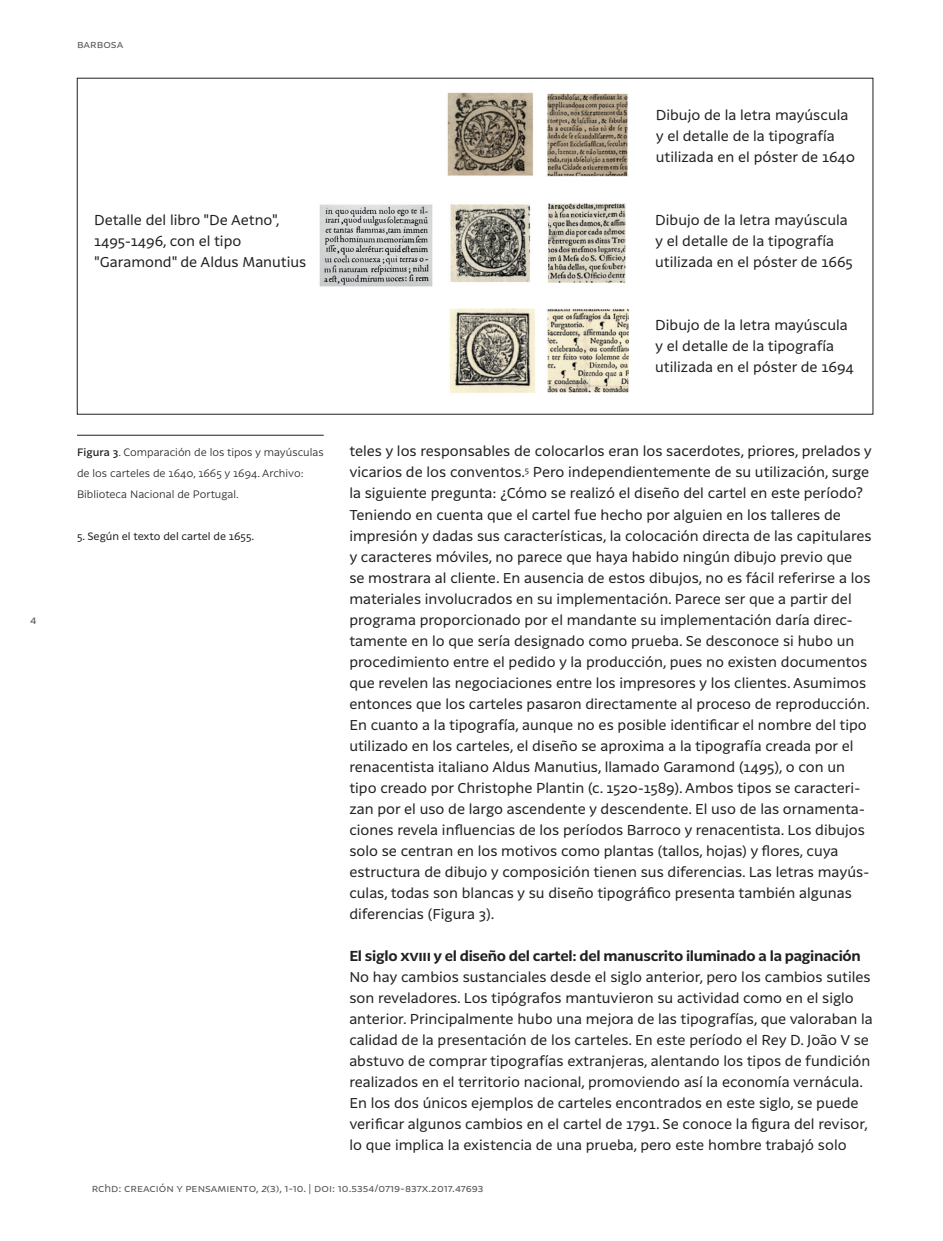
<style>
.page{position:relative;width:943px;height:1241px;background:#fff}
.page>*{position:absolute;margin:0;border:0;box-sizing:border-box;transform-origin:0 0}
.t1{font:14px/21px "Latina";color:#231f20}
.t2{font:700 14px "Latina";letter-spacing:-.02em;color:#231f20}
.t3{font:11.38px "Latina";color:#57585a}
.t4{font:300 10.5px/21px "Latina";color:#231f20}
.t5{font:10.5px "Latina";color:#57585a}
.t6{font:10.5px "Latina";color:#231f20}
.s1{font-weight:500}
.s2{font-style:italic}
</style>
<div class="page">
<img style="left:319px;top:92px;width:310px;height:301px">
<div style="left:309px;top:294px;width:134px;height:100px;background:#fff"></div>
<hr style="left:77px;top:435px;width:247px;height:1px;background:#231f20">
<p class="t3" style="left:30px;top:614px;width:8px">4</p>
<p class="t5" style="left:77px;top:39px;width:48px">barbosa</p>
<p class="t1" style="left:94px;top:210px;width:214px">Detalle del libro "De Aetno",<br>1495-1496, con el tipo "Garamond" de Aldus Manutius</p>
<p class="t1" style="left:656px;top:105px;width:201px">Dibujo de la letra mayúscula y el detalle de la tipografía utilizada en el póster de 1640</p>
<p class="t1" style="left:655px;top:210px;width:199px">Dibujo de la letra mayúscula y el detalle de la tipografía utilizada en el póster de 1665</p>
<p class="t1" style="left:655px;top:315px;width:200px">Dibujo de la letra mayúscula y el detalle de la tipografía utilizada en el póster de 1694</p>
<p class="t4" style="left:77px;top:442px;width:248px"><span class="s1">Figura 3</span>. Comparación de los tipos y mayúsculas de los carteles de 1640, 1665 y 1694. Archivo:<br>Biblioteca Nacional de Portugal.</p>
<p class="t6" style="left:77px;top:530px;width:179px">5. Según el texto del cartel de 1655.</p>
<p class="t1" style="left:349px;top:441px;width:524px">teles y los responsables de colocarlos eran los sacerdotes, priores, prelados y vicarios de los conventos.<sup>5</sup> Pero independientemente de su utilización, surge la siguiente pregunta: ¿Cómo se realizó el diseño del cartel en este período?<br>Teniendo en cuenta que el cartel fue hecho por alguien en los talleres de impresión y dadas sus características, la colocación directa de las capitulares y caracteres móviles, no parece que haya habido ningún dibujo previo que<br>se mostrara al cliente. En ausencia de estos dibujos, no es fácil referirse a los materiales involucrados en su implementación. Parece ser que a partir del programa proporcionado por el mandante su implementación daría direc&shy;tamente en lo que sería designado como prueba. Se desconoce si hubo un procedimiento entre el pedido y la producción, pues no existen documentos que revelen las negociaciones entre los impresores y los clientes. Asumimos entonces que los carteles pasaron directamente al proceso de reproducción.<br>En cuanto a la tipografía, aunque no es posible identificar el nombre del tipo utilizado en los carteles, el diseño se aproxima a la tipografía creada por el renacentista italiano Aldus Manutius, llamado Garamond (1495), o con un tipo creado por Christophe Plantin (c. 1520-1589). Ambos tipos se caracteri&shy;zan por el uso de largo ascendente y descendente. El uso de las ornamenta&shy;ciones revela influencias de los períodos Barroco y renacentista. Los dibujos solo se centran en los motivos como plantas (tallos, hojas) y flores, cuya estructura de dibujo y composición tienen sus diferencias. Las letras mayús&shy;culas, todas son blancas y su diseño tipográfico presenta también algunas diferencias (Figura 3).</p>
<p class="t2" style="left:349px;top:947px;width:513px">El siglo xviii y el diseño del cartel: del manuscrito iluminado a la paginación</p>
<p class="t1" style="left:349px;top:966px;width:525px">No hay cambios sustanciales desde el siglo anterior, pero los cambios sutiles son reveladores. Los tipógrafos mantuvieron su actividad como en el siglo anterior. Principalmente hubo una mejora de las tipografías, que valoraban la calidad de la presentación de los carteles. En este período el Rey D. João V se abstuvo de comprar tipografías extranjeras, alentando los tipos de fundición realizados en el territorio nacional, promoviendo así la economía vernácula.<br>En los dos únicos ejemplos de carteles encontrados en este siglo, se puede verificar algunos cambios en el cartel de 1791. Se conoce la figura del revisor, lo que implica la existencia de una prueba, pero este hombre trabajó solo</p>
<p class="t5" style="left:92px;top:1181px;width:393px">rchd: creación y pensamiento, <span class="s2">2</span>(3), 1-10. | doi: 10.5354/0719-837x.2017.47693</p>
</div>
